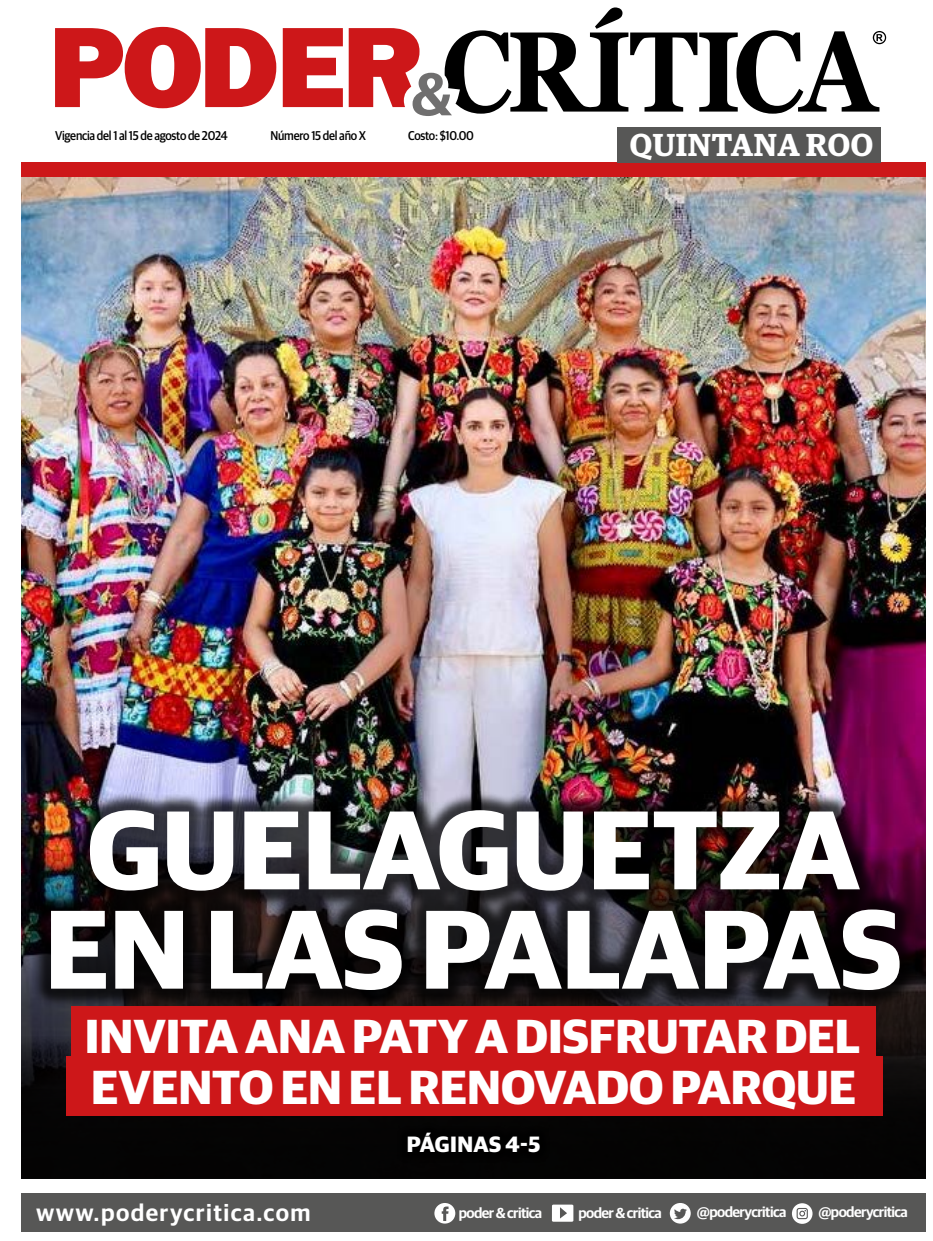
<style>
.page{position:relative;width:933px;height:1241px;background:#fff}
.page>*{position:absolute;margin:0;border:0;box-sizing:border-box;transform-origin:0 0}
.t1{font:700 112.12px/99.2px "Guardian Sans";color:#fff;text-align:center}
.t2{font:700 47.88px/50.2px "Guardian Sans";color:#fff}
.t3{font:600 31.88px "Guardian Egyp";letter-spacing:.02em;color:#fff}
.t4{font:600 23.75px "Guardian Sans";letter-spacing:.06em;color:#fff}
.t5{font:700 22.25px "Guardian Sans";letter-spacing:.02em;color:#fff}
.t6{font:600 14.5px "Guardian Sans";letter-spacing:-.04em;color:#fff}
.t7{font:500 12.75px "Guardian Sans";letter-spacing:-.02em;color:#000;scale:.91 1}
</style>
<div class="page">
<img style="left:21px;top:177px;width:905px;height:672px">
<svg style="left:21px;top:1035px;width:905px;height:53px;background:#151214"></svg>
<div style="left:21px;top:1088px;width:905px;height:89px;background:#000"></div>
<svg style="left:452px;top:7px;width:427px;height:107px"></svg>
<svg style="left:55px;top:27px;width:397px;height:89px"></svg>
<svg style="left:872px;top:31px;width:14px;height:13px"></svg>
<div style="left:21px;top:162px;width:905px;height:15px;background:#cd1719"></div>
<div style="left:617px;top:127px;width:264px;height:35px;background:#575756"></div>
<div style="left:21px;top:1192px;width:905px;height:38px;background:#575756"></div>
<svg style="left:552px;top:1204px;width:21px;height:17px"></svg>
<svg style="left:792px;top:1203px;width:20px;height:20px"></svg>
<svg style="left:670px;top:1203px;width:20px;height:20px"></svg>
<svg style="left:434px;top:1203px;width:21px;height:20px"></svg>
<div style="left:32px;top:791px;width:886px;height:217px;background:#000;opacity:.75"></div>
<div style="left:71px;top:1006px;width:805px;height:61px;background:#cd1719"></div>
<div style="left:67px;top:1055px;width:816px;height:60px;background:#cd1719"></div>
<p class="t7" style="left:55px;top:126px;width:191px">Vigencia del 1 al 15 de agosto de 2024</p>
<p class="t7" style="left:270px;top:126px;width:106px">Número 15 del año X</p>
<p class="t7" style="left:408px;top:126px;width:74px">Costo: $10.00</p>
<h3 class="t3" style="left:629px;top:121px;width:245px">QUINTANA ROO</h3>
<h1 class="t1" style="left:45px;top:790px;width:858px">GUELAGUETZA<br>EN LAS PALAPAS</h1>
<h2 class="t2" style="left:85px;top:1006px;width:776px">INVITA ANA PATY A DISFRUTAR DEL<br>EVENTO EN EL RENOVADO PARQUE</h2>
<h3 class="t4" style="left:36px;top:1194px;width:276px">www.poderycritica.com</h3>
<h3 class="t5" style="left:407px;top:1127px;width:135px">PÁGINAS 4-5</h3>
<p class="t6" style="left:459px;top:1201px;width:85px">poder &amp; critica</p>
<p class="t6" style="left:578px;top:1201px;width:85px">poder &amp; critica</p>
<p class="t6" style="left:697px;top:1201px;width:91px">@poderycritica</p>
<p class="t6" style="left:818px;top:1201px;width:91px">@poderycritica</p>
</div>
